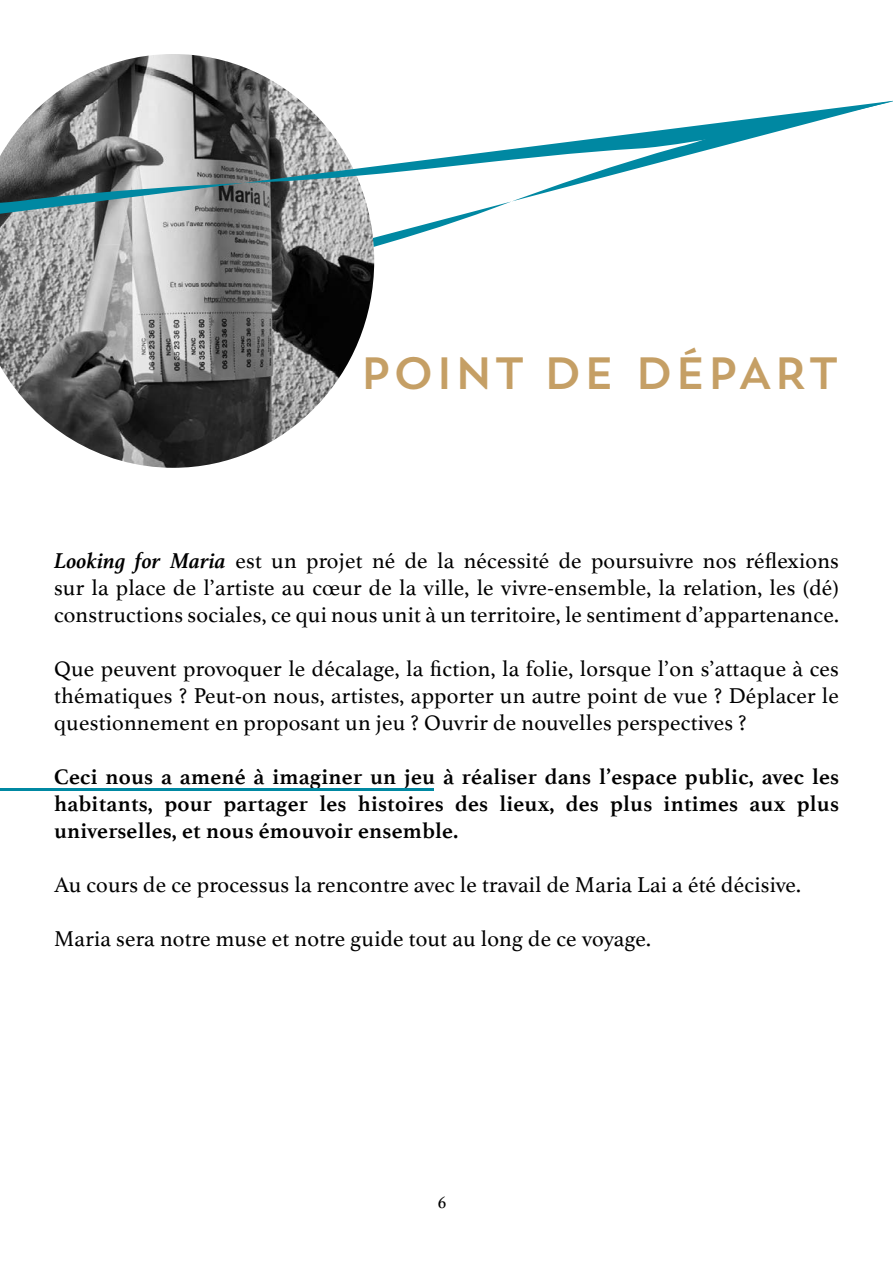
<style>
.page{position:relative;width:893px;height:1263px;background:#fff}
.page>*{position:absolute;margin:0;border:0;box-sizing:border-box;transform-origin:0 0}
.t1{font:45px "Trend Sans One";color:#c59f65}
.t2{font:22.5px/27px "Athelas";letter-spacing:.01em;color:#000;text-align:justify}
.t3{font:700 22.5px/27px "Athelas";letter-spacing:.01em;color:#000;text-align:justify}
.t4{font:18px "Athelas";color:#000}
.s1{font-weight:700;font-style:italic}
</style>
<div class="page">
<img style="left:0;top:54px;width:374px;height:414px">
<svg style="left:0;top:100px;width:893px;height:143px"></svg>
<hr style="left:0;top:789px;width:434px;height:2px;background:#0088a2">
<h1 class="t1" style="left:360px;top:344px;width:481px">POINT DE DÉPART</h1>
<p class="t2" style="left:54px;top:547px;width:786px"><span class="s1">Looking for Maria</span> est un projet né de la nécessité de poursuivre nos réflexions sur la place de l’artiste au cœur de la ville, le vivre-ensemble, la relation, les (dé) constructions sociales, ce qui nous unit à un territoire, le sentiment d’appartenance.</p>
<p class="t2" style="left:54px;top:655px;width:786px">Que peuvent provoquer le décalage, la fiction, la folie, lorsque l’on s’attaque à ces thématiques ? Peut-on nous, artistes, apporter un autre point de vue ? Déplacer le questionnement en proposant un jeu ? Ouvrir de nouvelles perspectives ?</p>
<p class="t3" style="left:54px;top:763px;width:786px">Ceci nous a amené à imaginer un jeu à réaliser dans l’espace public, avec les habitants, pour partager les histoires des lieux, des plus intimes aux plus universelles, et nous émouvoir ensemble.</p>
<p class="t2" style="left:54px;top:871px;width:749px">Au cours de ce processus la rencontre avec le travail de Maria Lai a été décisive.</p>
<p class="t2" style="left:54px;top:925px;width:598px">Maria sera notre muse et notre guide tout au long de ce voyage.</p>
<p class="t4" style="left:438px;top:1187px;width:10px">6</p>
</div>
